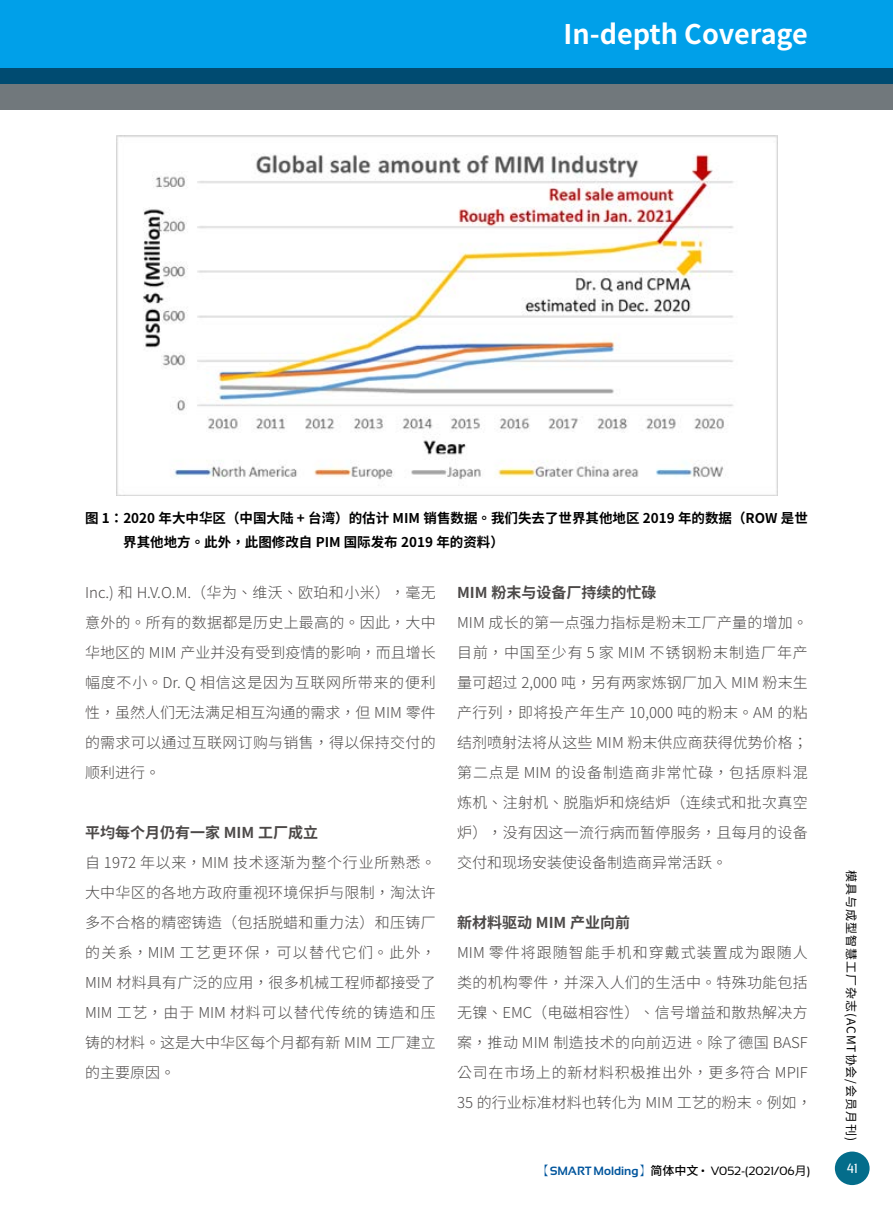
<style>
.page{position:relative;width:893px;height:1212px;background:#fff}
.page>*{position:absolute;margin:0;border:0;box-sizing:border-box;transform-origin:0 0}
.t1{font:700 27px "Noto Sans CJ Ktc";color:#fff}
.t2{font:300 15px/30px "Noto Sans CJ Ktc";letter-spacing:.02em;color:#4c4948;text-align:justify}
.t3{font:700 15px "Noto Sans CJ Ktc";color:#4c4948}
.t4{font:700 13.5px/24px "Noto Sans CJ Ktc";color:#000}
.t5{font:13.5px "Sansation";color:#fff}
.t6{font:12px "Sansation";color:#000}
.t7{font:12px "Noto Sans CJ Ktc";letter-spacing:.08em;color:#000}
.s1{font-family:"Adobe Ming Std";font-weight:300;color:#00559d}
.s2{font-weight:700;color:#00559d}
.s3{font-family:"Noto Sans CJ Ktc";font-weight:500}
.s4{font-family:"Noto Sans CJ Ktc"}
</style>
<div class="page">
<div style="left:835px;top:1151px;width:35px;height:34px;background:#046d8b;border-radius:50%"></div>
<div style="left:0;top:0;width:893px;height:84px;background:#00a0e9"></div>
<svg style="left:0;top:68px;width:893px;height:41px;background:#467"></svg>
<img style="left:116px;top:136px;width:661px;height:360px">
<h1 class="t1" style="left:564px;top:19px;width:246px">In-depth Coverage</h1>
<p class="t4" style="left:123px;top:506px;width:686px;text-indent:-38px">图 1：2020 年大中华区（中国大陆 + 台湾）的估计 MIM 销售数据。我们失去了世界其他地区 2019 年的数据（ROW 是世界其他地方。此外，此图修改自 PIM 国际发布 2019 年的资料）</p>
<p class="t2" style="left:85px;top:578px;width:352px">Inc.) 和 H.V.O.M.（华为、维沃、欧珀和小米），毫无意外的。所有的数据都是历史上最高的。因此，大中华地区的 MIM 产业并没有受到疫情的影响，而且增长幅度不小。Dr. Q 相信这是因为互联网所带来的便利性，虽然人们无法满足相互沟通的需求，但 MIM 零件的需求可以通过互联网订购与销售，得以保持交付的顺利进行。</p>
<p class="t3" style="left:457px;top:584px;width:201px">MIM 粉末与设备厂持续的忙碌</p>
<p class="t2" style="left:457px;top:608px;width:352px">MIM 成长的第一点强力指标是粉末工厂产量的增加。目前，中国至少有 5 家 MIM 不锈钢粉末制造厂年产量可超过 2,000 吨，另有两家炼钢厂加入 MIM 粉末生产行列，即将投产年生产 10,000 吨的粉末。AM 的粘结剂喷射法将从这些 MIM 粉末供应商获得优势价格；第二点是 MIM 的设备制造商非常忙碌，包括原料混炼机、注射机、脱脂炉和烧结炉（连续式和批次真空炉），没有因这一流行病而暂停服务，且每月的设备交付和现场安装使设备制造商异常活跃。</p>
<p class="t3" style="left:85px;top:824px;width:235px">平均每个月仍有一家 MIM 工厂成立</p>
<p class="t2" style="left:85px;top:848px;width:352px">自 1972 年以来，MIM 技术逐渐为整个行业所熟悉。大中华区的各地方政府重视环境保护与限制，淘汰许多不合格的精密铸造（包括脱蜡和重力法）和压铸厂的关系，MIM 工艺更环保，可以替代它们。此外，MIM 材料具有广泛的应用，很多机械工程师都接受了MIM 工艺，由于 MIM 材料可以替代传统的铸造和压铸的材料。这是大中华区每个月都有新 MIM 工厂建立的主要原因。</p>
<p class="t3" style="left:457px;top:914px;width:175px">新材料驱动 MIM 产业向前</p>
<p class="t2" style="left:457px;top:938px;width:356px;text-align:left">MIM 零件将跟随智能手机和穿戴式装置成为跟随人类的机构零件，并深入人们的生活中。特殊功能包括无镍、EMC（电磁相容性）、信号增益和散热解决方案，推动 MIM 制造技术的向前迈进。除了德国 BASF公司在市场上的新材料积极推出外，更多符合 MPIF<br>35 的行业标准材料也转化为 MIM 工艺的粉末。例如，</p>
<p class="t7" style="left:858px;top:870px;width:272px;rotate:90deg">模具与成型智慧工厂杂志(ACMT协会/会员月刊)</p>
<p class="t6" style="left:538px;top:1164px;width:274px"><span class="s1">【</span><span class="s2">SMART Molding</span><span class="s1">】</span><span class="s3">简体中文</span> • V052-(2021/06<span class="s4">月</span>)</p>
<p class="t5" style="left:847px;top:1161px;width:12px">41</p>
</div>
